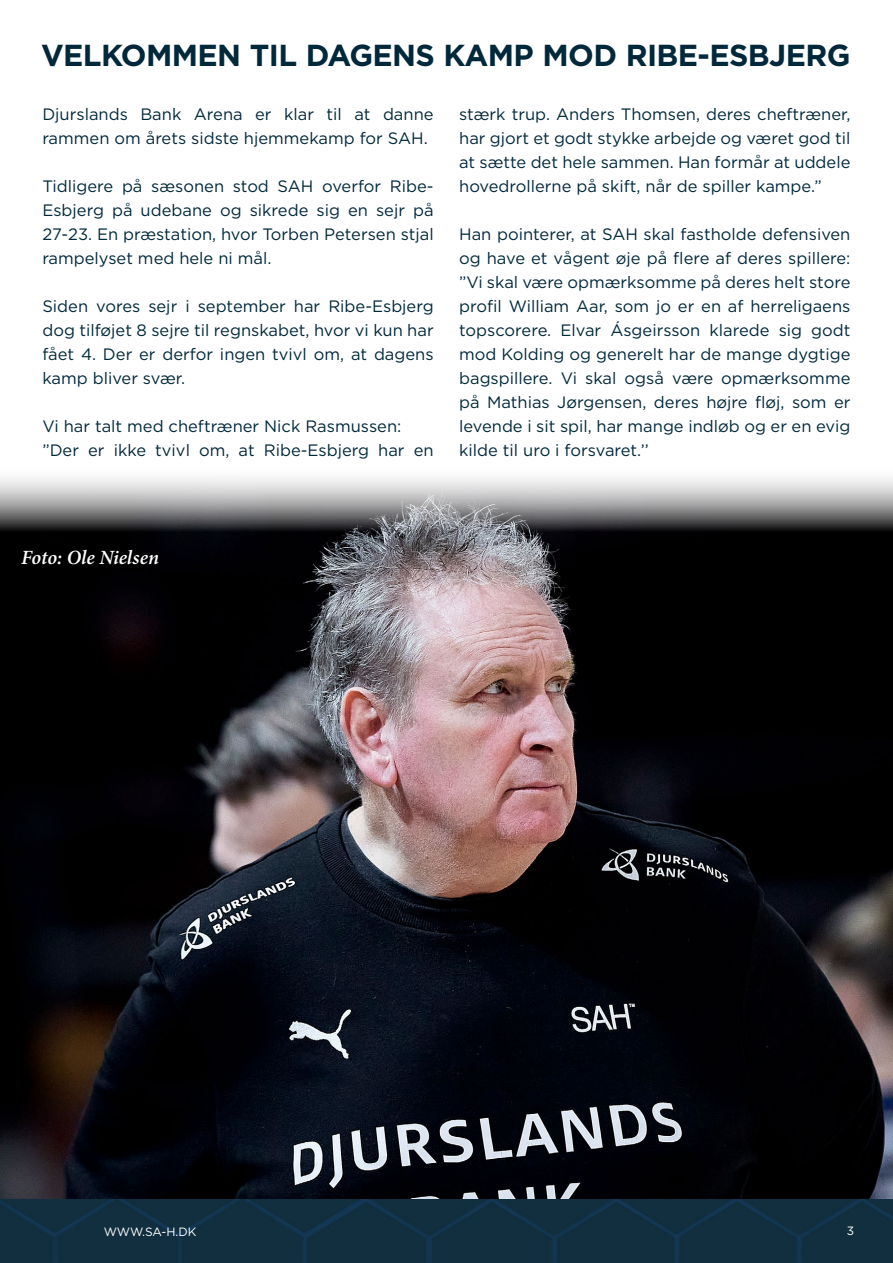
<style>
.page{position:relative;width:893px;height:1263px;background:#fff}
.page>*{position:absolute;margin:0;border:0;box-sizing:border-box;transform-origin:0 0}
.t1{font:700 30.3px "Gotham";letter-spacing:-.02em;color:#00283b}
.t2{font:italic 600 20.25px "Minion Pro";color:#fff}
.t3{font:16.5px/24px "Gotham";color:#00283b;text-align:justify}
.t4{font:12px "Gotham";letter-spacing:-.01em;color:#fff}
</style>
<div class="page">
<img style="left:0;top:478px;width:893px;height:721px">
<img style="left:0;top:1199px;width:893px;height:64px">
<h1 class="t1" style="left:41px;top:35px;width:811px">VELKOMMEN TIL DAGENS KAMP MOD RIBE-ESBJERG</h1>
<p class="t3" style="left:42px;top:102px;width:393px">Djurslands Bank Arena er klar til at danne rammen om årets sidste hjemmekamp for SAH.</p>
<p class="t3" style="left:42px;top:174px;width:393px">Tidligere på sæsonen stod SAH overfor Ribe-Esbjerg på udebane og sikrede sig en sejr på 27-23. En præstation, hvor Torben Petersen stjal rampelyset med hele ni mål.</p>
<p class="t3" style="left:42px;top:294px;width:393px">Siden vores sejr i september har Ribe-Esbjerg dog tilføjet 8 sejre til regnskabet, hvor vi kun har fået 4. Der er derfor ingen tvivl om, at dagens kamp bliver svær.</p>
<p class="t3" style="left:42px;top:414px;width:393px">Vi har talt med cheftræner Nick Rasmussen: ”Der er ikke tvivl om, at Ribe-Esbjerg har en</p>
<p class="t3" style="left:459px;top:102px;width:393px">stærk trup. Anders Thomsen, deres cheftræner, har gjort et godt stykke arbejde og været god til at sætte det hele sammen. Han formår at uddele hovedrollerne på skift, når de spiller kampe.”</p>
<p class="t3" style="left:459px;top:222px;width:393px">Han pointerer, at SAH skal fastholde defensiven og have et vågent øje på flere af deres spillere: ”Vi skal være opmærksomme på deres helt store profil William Aar, som jo er en af herreligaens topscorere. Elvar Ásgeirsson klarede sig godt mod Kolding og generelt har de mange dygtige bagspillere. Vi skal også være opmærksomme på Mathias Jørgensen, deres højre fløj, som er levende i sit spil, har mange indløb og er en evig kilde til uro i forsvaret.’’</p>
<p class="t2" style="left:21px;top:546px;width:139px">Foto: Ole Nielsen</p>
<p class="t4" style="left:104px;top:1224px;width:94px">WWW.SA-H.DK</p>
<p class="t4" style="left:847px;top:1223px;width:9px">3</p>
</div>
